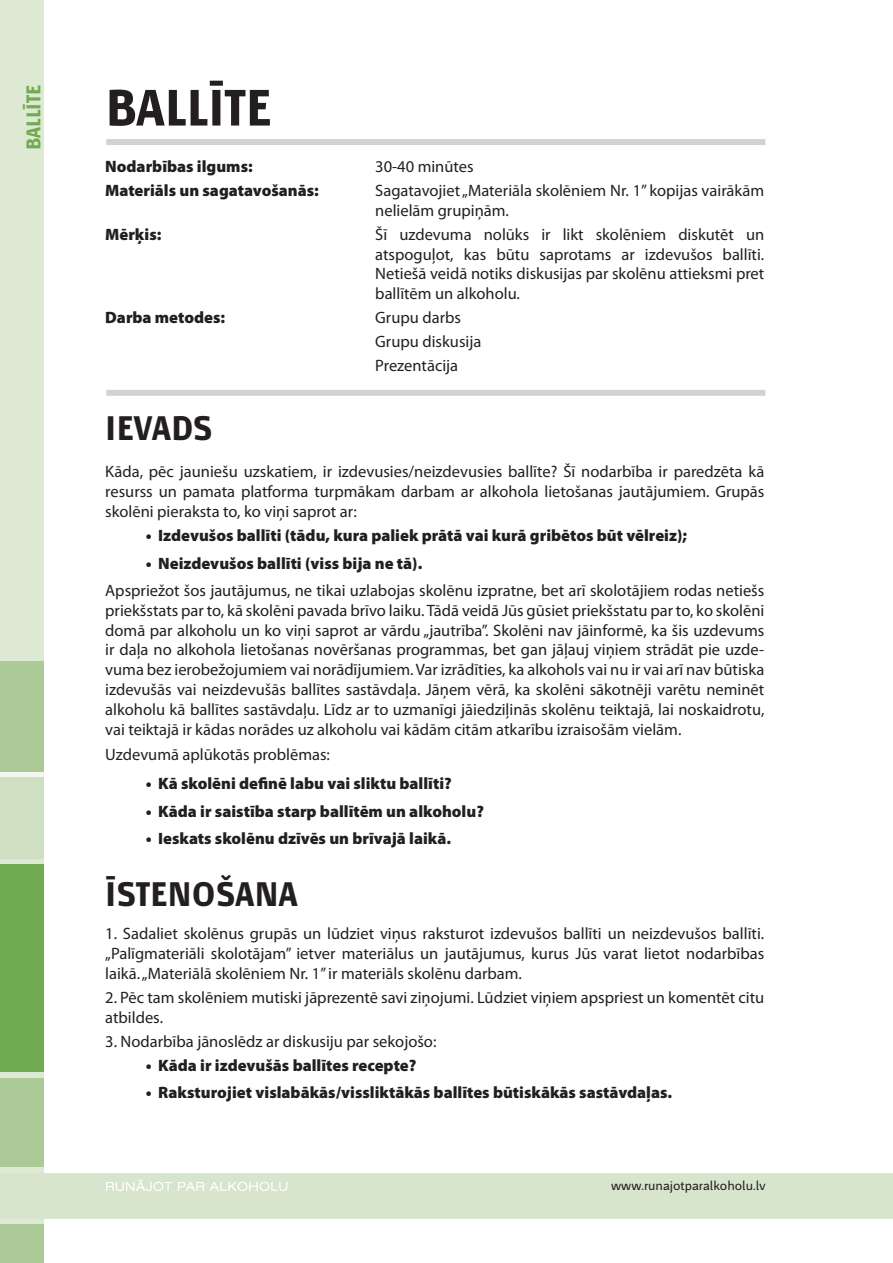
<style>
.page{position:relative;width:893px;height:1263px;background:#fff}
.page>*{position:absolute;margin:0;border:0;box-sizing:border-box;transform-origin:0 0}
.t1{font:700 54px "Mr Jones LV";color:#231f20}
.t2{font:700 36px "Mr Jones LV";color:#231f20}
.t3{font:700 21px "Mr Jones LV";color:#71ab51}
.t4{font:16.5px/19.8px "Myriad Pro";color:#231f20;text-align:justify}
.t5{font:900 16.5px "Myriad Pro";color:#231f20}
.t6{font:13.5px "Mr Jones LV";color:#231f20}
</style>
<div class="page">
<div style="left:0;top:0;width:44px;height:1263px;background:#dee9d4"></div>
<div style="left:0;top:1173px;width:893px;height:45px;background:#d7e5cc"></div>
<div style="left:0;top:740px;width:44px;height:63px;background:#f4f8f1"></div>
<div style="left:0;top:864px;width:44px;height:208px;background:#71ab51"></div>
<div style="left:0;top:777px;width:44px;height:82px;background:#cfe0c2"></div>
<div style="left:0;top:661px;width:44px;height:111px;background:#acca97"></div>
<div style="left:0;top:1078px;width:44px;height:89px;background:#acca97"></div>
<div style="left:0;top:1224px;width:44px;height:39px;background:#acca97"></div>
<svg style="left:106px;top:1180px;width:66px;height:11px"></svg>
<svg style="left:178px;top:1182px;width:109px;height:9px"></svg>
<div style="left:106px;top:139px;width:659px;height:6px;background:#d1d2d4"></div>
<div style="left:106px;top:390px;width:659px;height:6px;background:#d1d2d4"></div>
<p class="t3" style="left:22px;top:150px;width:66px;rotate:-90deg">BALLĪTE</p>
<h1 class="t1" style="left:105px;top:79px;width:168px">BALLĪTE</h1>
<p class="t5" style="left:105px;top:157px;width:149px">Nodarbības ilgums:</p>
<p class="t4" style="left:375px;top:156px;width:100px">30-40 minūtes</p>
<p class="t5" style="left:105px;top:181px;width:215px">Materiāls un sagatavošanās:</p>
<p class="t4" style="left:375px;top:180px;width:391px">Sagatavojiet „Materiāla skolēniem Nr. 1” kopijas vairākām nelielām grupiņām.</p>
<p class="t5" style="left:105px;top:225px;width:58px">Mērķis:</p>
<p class="t4" style="left:375px;top:224px;width:391px">Šī uzdevuma nolūks ir likt skolēniem diskutēt un atspoguļot, kas būtu saprotams ar izdevušos ballīti.<br>Netiešā veidā notiks diskusijas par skolēnu attieksmi pret ballītēm un alkoholu.</p>
<p class="t5" style="left:105px;top:308px;width:122px">Darba metodes:</p>
<p class="t4" style="left:375px;top:305px;width:108px;line-height:24px;text-align:left">Grupu darbs<br>Grupu diskusija<br>Prezentācija</p>
<h2 class="t2" style="left:105px;top:409px;width:109px">IEVADS</h2>
<p class="t4" style="left:105px;top:462px;width:661px">Kāda, pēc jauniešu uzskatiem, ir izdevusies/neizdevusies ballīte? Šī nodarbība ir paredzēta kā resurss un pamata platforma turpmākam darbam ar alkohola lietošanas jautājumiem. Grupās skolēni pieraksta to, ko viņi saprot ar:</p>
<p class="t5" style="left:146px;top:526px;width:543px">• Izdevušos ballīti (tādu, kura paliek prātā vai kurā gribētos būt vēlreiz);</p>
<p class="t5" style="left:146px;top:554px;width:278px">• Neizdevušos ballīti (viss bija ne tā).</p>
<p class="t4" style="left:105px;top:580px;width:661px">Apspriežot šos jautājumus, ne tikai uzlabojas skolēnu izpratne, bet arī skolotājiem rodas netiešs priekšstats par to, kā skolēni pavada brīvo laiku. Tādā veidā Jūs gūsiet priekšstatu par to, ko skolēni domā par alkoholu un ko viņi saprot ar vārdu „jautrība”. Skolēni nav jāinformē, ka šis uzdevums ir daļa no alkohola lietošanas novēršanas programmas, bet gan jāļauj viņiem strādāt pie uzde&shy;vuma bez ierobežojumiem vai norādījumiem. Var izrādīties, ka alkohols vai nu ir vai arī nav būtiska izdevušās vai neizdevušās ballītes sastāvdaļa. Jāņem vērā, ka skolēni sākotnēji varētu neminēt alkoholu kā ballītes sastāvdaļu. Līdz ar to uzmanīgi jāiedziļinās skolēnu teiktajā, lai noskaidrotu, vai teiktajā ir kādas norādes uz alkoholu vai kādām citām atkarību izraisošām vielām.</p>
<p class="t4" style="left:105px;top:744px;width:226px">Uzdevumā aplūkotās problēmas:</p>
<p class="t5" style="left:146px;top:774px;width:308px">• Kā skolēni definē labu vai sliktu ballīti?</p>
<p class="t5" style="left:146px;top:802px;width:340px">• Kāda ir saistība starp ballītēm un alkoholu?</p>
<p class="t5" style="left:146px;top:829px;width:307px">• Ieskats skolēnu dzīvēs un brīvajā laikā.</p>
<h2 class="t2" style="left:105px;top:874px;width:194px">ĪSTENOŠANA</h2>
<p class="t4" style="left:105px;top:923px;width:661px">1. Sadaliet skolēnus grupās un lūdziet viņus raksturot izdevušos ballīti un neizdevušos ballīti. „Palīgmateriāli skolotājam” ietver materiālus un jautājumus, kurus Jūs varat lietot nodarbības laikā. „Materiālā skolēniem Nr. 1” ir materiāls skolēnu darbam.</p>
<p class="t4" style="left:105px;top:987px;width:660px">2. Pēc tam skolēniem mutiski jāprezentē savi ziņojumi. Lūdziet viņiem apspriest un komentēt citu atbildes.</p>
<p class="t4" style="left:105px;top:1031px;width:333px">3. Nodarbība jānoslēdz ar diskusiju par sekojošo:</p>
<p class="t5" style="left:146px;top:1056px;width:272px">• Kāda ir izdevušās ballītes recepte?</p>
<p class="t5" style="left:146px;top:1083px;width:528px">• Raksturojiet vislabākās/vissliktākās ballītes būtiskākās sastāvdaļas.</p>
<p class="t6" style="left:611px;top:1178px;width:156px">www.runajotparalkoholu.lv</p>
</div>
